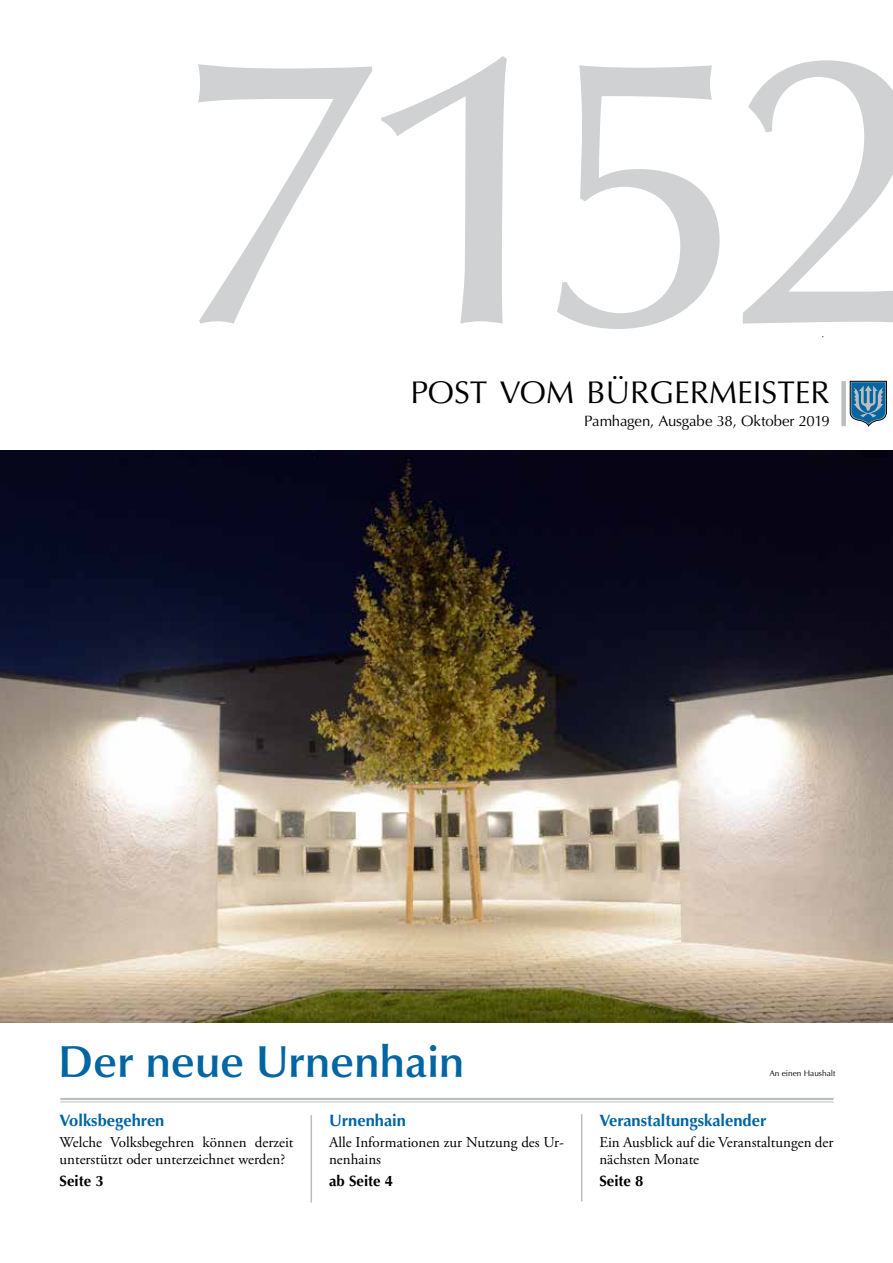
<style>
.page{position:relative;width:893px;height:1263px;background:#fff}
.page>*{position:absolute;margin:0;border:0;box-sizing:border-box;transform-origin:0 0}
.t1{font:600 45px "Optima LT Std";letter-spacing:-.005em;color:#0065a3}
.t2{font:31.5px "Optima LT Std";color:#000}
.t3{font:700 16.5px "Optima LT Std";color:#0065a3}
.t4{font:15px/16.5px "Adobe Garamond Pro";color:#000}
.t5{font:15px "Optima LT Std";letter-spacing:-.01em;color:#000}
.t6{font:700 15px "Optima LT Std";color:#000}
.t7{font:8.25px "Optima LT Std";color:#000}
</style>
<div class="page">
<img style="left:0;top:451px;width:893px;height:571px">
<hr style="left:60px;top:1098px;width:773px;height:2px;background:#bbbdbe">
<hr style="left:60px;top:1101px;width:773px;height:1px;background:#bbbdbe">
<div style="left:841px;top:381px;width:5px;height:45px;background:#bbbdbe"></div>
<svg style="left:198px;top:56px;width:695px;height:273px"></svg>
<hr style="left:581px;top:1114px;width:1px;height:87px;background:#bbbdbe">
<hr style="left:311px;top:1115px;width:1px;height:87px;background:#bbbdbe">
<svg style="left:849px;top:381px;width:38px;height:45px;background:#5589a9"></svg>
<h2 class="t2" style="left:410px;top:374px;width:421px">POST VOM BÜRGERMEISTER</h2>
<p class="t5" style="left:584px;top:412px;width:247px">Pamhagen, Ausgabe 38, Oktober 2019</p>
<h1 class="t1" style="left:58px;top:1035px;width:408px">Der neue Urnenhain</h1>
<p class="t3" style="left:60px;top:1111px;width:106px">Volksbegehren</p>
<p class="t4" style="left:60px;top:1134px;width:235px">Welche Volksbegehren können derzeit unterstützt oder unterzeichnet werden?</p>
<p class="t6" style="left:60px;top:1172px;width:46px">Seite 3</p>
<p class="t3" style="left:329px;top:1111px;width:79px">Urnenhain</p>
<p class="t4" style="left:329px;top:1135px;width:236px">Alle Informationen zur Nutzung des Ur&shy;nenhains</p>
<p class="t6" style="left:329px;top:1172px;width:66px">ab Seite 4</p>
<p class="t7" style="left:769px;top:1068px;width:68px">An einen Haushalt</p>
<p class="t3" style="left:599px;top:1111px;width:168px">Veranstaltungskalender</p>
<p class="t4" style="left:599px;top:1134px;width:236px">Ein Ausblick auf die Veranstaltungen der nächsten Monate</p>
<p class="t6" style="left:599px;top:1172px;width:46px">Seite 8</p>
</div>
